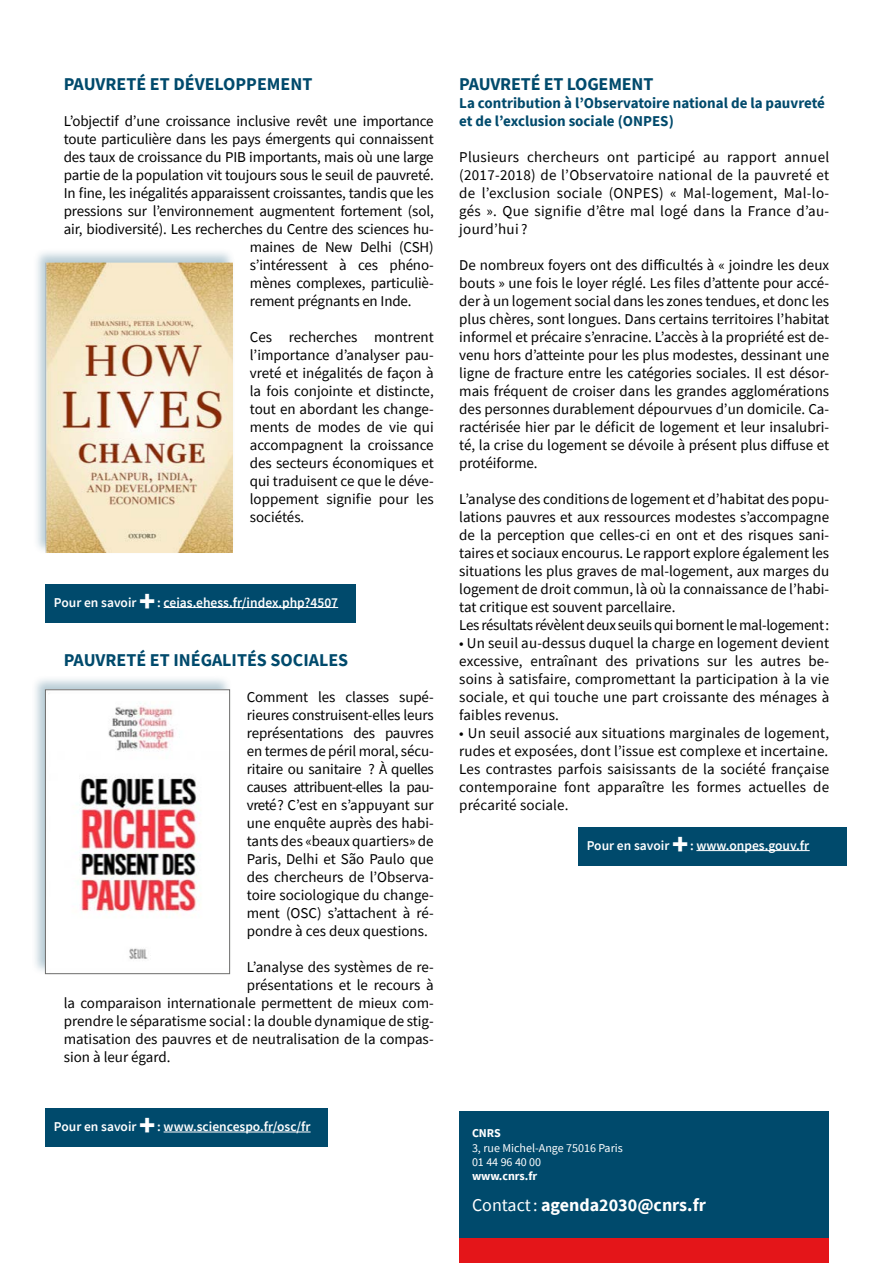
<style>
.page{position:relative;width:893px;height:1263px;background:#fff}
.page>*{position:absolute;margin:0;border:0;box-sizing:border-box;transform-origin:0 0}
.t1{font:900 30px "Source Sans Pro";color:#fff}
.t2{font:700 18px "Source Sans Pro";color:#004a6c}
.t3{font:700 18px "Source Sans Pro";color:#fff}
.t4{font:15px/18px "Source Sans Pro";color:#000;text-align:justify}
.t5{font:700 15px/18px "Source Sans Pro";color:#004a6c}
.t6{font:600 13.5px "Source Sans Pro";color:#fff}
.t7{font:12px/14.4px "Source Sans Pro";color:#fff}
.t8{font:700 12px "Source Sans Pro";color:#fff}
.s1{font-weight:400}
</style>
<div class="page">
<div style="left:459px;top:1111px;width:370px;height:152px;background:#004a6c"></div>
<div style="left:459px;top:1238px;width:370px;height:25px;background:#e41519"></div>
<div style="left:32px;top:249px;width:203px;height:306px;background:#004a6c;opacity:.29"></div>
<img style="left:46px;top:262px;width:187px;height:291px">
<div style="left:31px;top:674px;width:202px;height:302px;background:#004a6c;opacity:.29"></div>
<img style="left:47px;top:691px;width:181px;height:281px">
<div style="left:45px;top:689px;width:185px;height:285px;border:1px solid #6d6d6c"></div>
<div style="left:578px;top:827px;width:269px;height:38px;background:#004a6c"></div>
<hr style="left:696px;top:850px;width:114px;height:1px;background:#fff">
<div style="left:45px;top:584px;width:310px;height:38px;background:#004a6c"></div>
<div style="left:45px;top:1108px;width:283px;height:38px;background:#004a6c"></div>
<hr style="left:164px;top:607px;width:174px;height:1px;background:#fff">
<hr style="left:164px;top:1132px;width:147px;height:1px;background:#fff">
<p class="t2" style="left:64px;top:72px;width:250px">PAUVRETÉ ET DÉVELOPPEMENT</p>
<p class="t4" style="left:64px;top:112px;width:371px">L’objectif d’une croissance inclusive revêt une importance</p>
<p class="t4" style="left:64px;top:130px;width:371px">toute particulière dans les pays émergents qui connaissent</p>
<p class="t4" style="left:64px;top:148px;width:371px">des taux de croissance du PIB importants, mais où une large</p>
<p class="t4" style="left:64px;top:166px;width:371px">partie de la population vit toujours sous le seuil de pauvreté.</p>
<p class="t4" style="left:64px;top:184px;width:371px">In fine, les inégalités apparaissent croissantes, tandis que les</p>
<p class="t4" style="left:64px;top:202px;width:371px">pressions sur l’environnement augmentent fortement (sol,</p>
<p class="t4" style="left:64px;top:220px;width:371px">air, biodiversité). Les recherches du Centre des sciences hu-</p>
<p class="t4" style="left:250px;top:238px;width:185px">maines de New Delhi (CSH)</p>
<p class="t4" style="left:250px;top:256px;width:185px">s’intéressent à ces phéno-</p>
<p class="t4" style="left:250px;top:274px;width:185px">mènes complexes, particuliè-</p>
<p class="t4" style="left:250px;top:292px;width:163px">rement prégnants en Inde.</p>
<p class="t4" style="left:250px;top:328px;width:185px">Ces recherches montrent l’importance d’analyser pau&shy;vreté et inégalités de façon à la fois conjointe et distincte, tout en abordant les change&shy;ments de modes de vie qui accompagnent la croissance des secteurs économiques et qui traduisent ce que le déve&shy;loppement signifie pour les sociétés.</p>
<p class="t6" style="left:54px;top:593px;width:84px">Pour en savoir</p>
<h1 class="t1" style="left:139px;top:580px;width:18px">+</h1>
<p class="t6" style="left:157px;top:593px;width:183px">: ceias.ehess.fr/index.php?4507</p>
<p class="t2" style="left:64px;top:648px;width:286px">PAUVRETÉ ET INÉGALITÉS SOCIALES</p>
<p class="t4" style="left:247px;top:688px;width:188px">Comment les classes supé&shy;rieures construisent-elles leurs représentations des pauvres en termes de péril moral, sécu&shy;ritaire ou sanitaire ? À quelles causes attribuent-elles la pau&shy;vreté? C’est en s’appuyant sur une enquête auprès des habi&shy;tants des «beaux quartiers» de Paris, Delhi et São Paulo que des chercheurs de l’Observa&shy;toire sociologique du change&shy;ment (OSC) s’attachent à ré&shy;pondre à ces deux questions.</p>
<p class="t4" style="left:247px;top:958px;width:188px">L’analyse des systèmes de re-</p>
<p class="t4" style="left:247px;top:976px;width:188px">présentations et le recours à</p>
<p class="t4" style="left:64px;top:994px;width:371px">la comparaison internationale permettent de mieux com-</p>
<p class="t4" style="left:64px;top:1012px;width:371px">prendre le séparatisme social: la double dynamique de stig-</p>
<p class="t4" style="left:64px;top:1030px;width:371px">matisation des pauvres et de neutralisation de la compas-</p>
<p class="t4" style="left:64px;top:1048px;width:108px">sion à leur égard.</p>
<p class="t6" style="left:54px;top:1117px;width:84px">Pour en savoir</p>
<h1 class="t1" style="left:139px;top:1105px;width:18px">+</h1>
<p class="t6" style="left:157px;top:1117px;width:155px">: www.sciencespo.fr/osc/fr</p>
<p class="t2" style="left:459px;top:72px;width:196px">PAUVRETÉ ET LOGEMENT</p>
<p class="t5" style="left:459px;top:94px;width:367px">La contribution à l’Observatoire national de la pauvreté et de l’exclusion sociale (ONPES)</p>
<p class="t4" style="left:459px;top:148px;width:371px">Plusieurs chercheurs ont participé au rapport annuel (2017-2018) de l’Observatoire national de la pauvreté et de l’exclusion sociale (ONPES) « Mal-logement, Mal-lo&shy;gés ». Que signifie d’être mal logé dans la France d’au&shy;jourd’hui ?</p>
<p class="t4" style="left:459px;top:256px;width:371px">De nombreux foyers ont des difficultés à « joindre les deux bouts » une fois le loyer réglé. Les files d’attente pour accé&shy;der à un logement social dans les zones tendues, et donc les plus chères, sont longues. Dans certains territoires l’habitat informel et précaire s’enracine. L’accès à la propriété est de&shy;venu hors d’atteinte pour les plus modestes, dessinant une ligne de fracture entre les catégories sociales. Il est désor&shy;mais fréquent de croiser dans les grandes agglomérations des personnes durablement dépourvues d’un domicile. Ca&shy;ractérisée hier par le déficit de logement et leur insalubri&shy;té, la crise du logement se dévoile à présent plus diffuse et protéiforme.</p>
<p class="t4" style="left:459px;top:490px;width:371px;text-align:left">L’analyse des conditions de logement et d’habitat des popu&shy;lations pauvres et aux ressources modestes s’accompagne de la perception que celles-ci en ont et des risques sani&shy;taires et sociaux encourus. Le rapport explore également les situations les plus graves de mal-logement, aux marges du logement de droit commun, là où la connaissance de l’habi&shy;tat critique est souvent parcellaire.<br>Les résultats révèlent deux seuils qui bornent le mal-logement:</p>
<p class="t4" style="left:459px;top:634px;width:371px">• Un seuil au-dessus duquel la charge en logement devient excessive, entraînant des privations sur les autres be&shy;soins à satisfaire, compromettant la participation à la vie sociale, et qui touche une part croissante des ménages à faibles revenus.</p>
<p class="t4" style="left:459px;top:724px;width:371px">• Un seuil associé aux situations marginales de logement, rudes et exposées, dont l’issue est complexe et incertaine.<br>Les contrastes parfois saisissants de la société française contemporaine font apparaître les formes actuelles de précarité sociale.</p>
<p class="t6" style="left:587px;top:836px;width:84px">Pour en savoir</p>
<h1 class="t1" style="left:672px;top:823px;width:18px">+</h1>
<p class="t6" style="left:690px;top:836px;width:121px">: www.onpes.gouv.fr</p>
<p class="t8" style="left:472px;top:1125px;width:30px">CNRS</p>
<p class="t7" style="left:472px;top:1140px;width:152px">3, rue Michel-Ange 75016 Paris<br>01 44 96 40 00</p>
<p class="t8" style="left:472px;top:1168px;width:67px">www.cnrs.fr</p>
<p class="t3" style="left:472px;top:1192px;width:235px"><span class="s1">Contact:</span> agenda2030@cnrs.fr</p>
</div>
